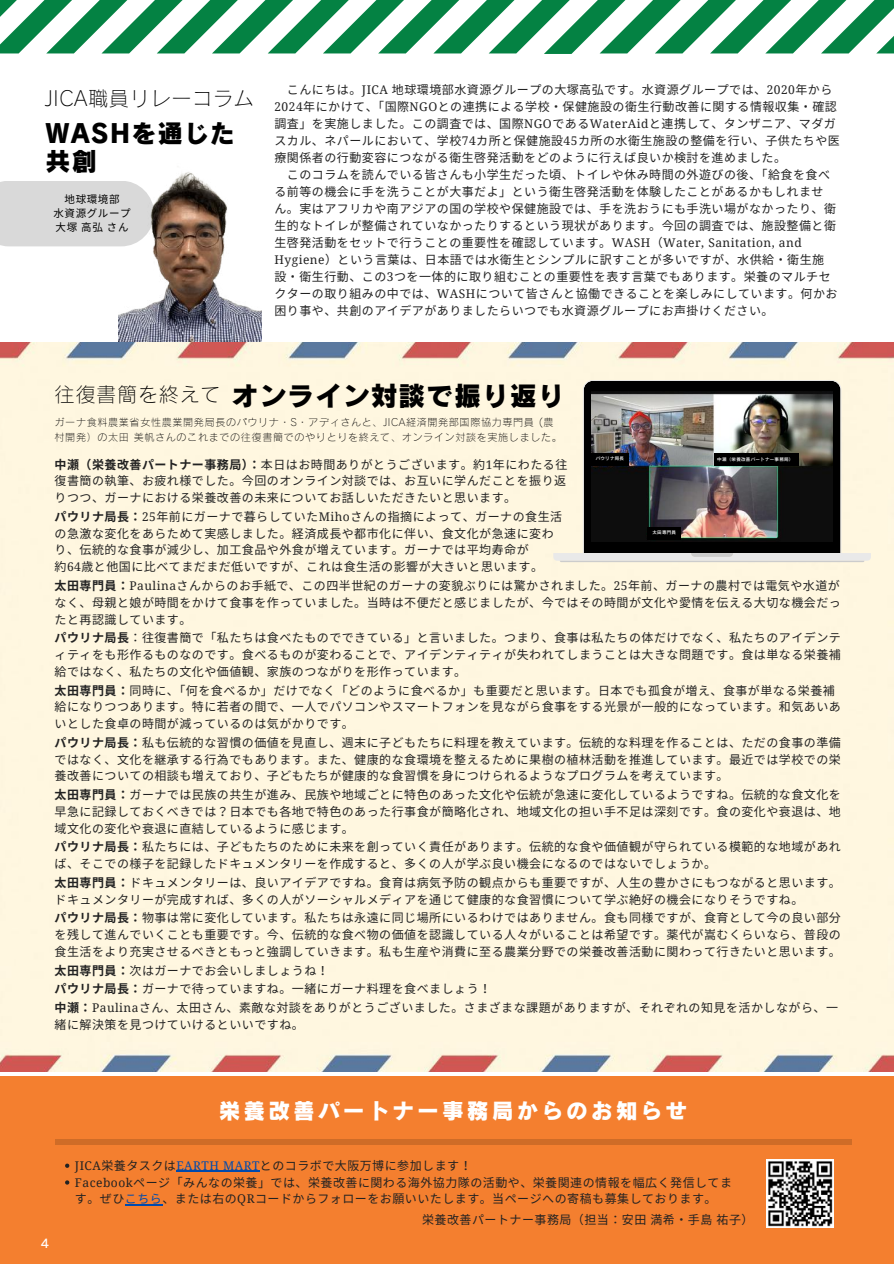
<style>
.page{position:relative;width:894px;height:1264px;background:#fff}
.page>*{position:absolute;margin:0;border:0;box-sizing:border-box;transform-origin:0 0}
.t1{font:27px "Canva Rodin Pro N EB";letter-spacing:.03em;color:#000}
.t2{font:25.5px/27.5px "Canva Rodin Pro N EB";letter-spacing:.03em;color:#000}
.t3{font:21.75px "Canva Rodin Pro N EB";letter-spacing:.14em;color:#fff}
.t4{font:20.25px "Canva Rodin Pro N L";letter-spacing:.03em;color:#000}
.t5{font:12px/16.8px "Noto Sans CJ Ksc";letter-spacing:.04em;color:#222}
.t6{font:12px "Canva Rodin Pro N DB";color:#fff}
.t7{font:10.5px/14px "Noto Sans CJ Ksc";letter-spacing:.06em;color:#000;text-align:center}
.t8{font:10.05px/15.1px "Canva Rodin Pro N L";letter-spacing:.06em;color:#000}
.t9{font:4.5px "Canva Rodin Pro N DB";letter-spacing:.06em;color:#fff}
.s1{font-family:"Noto Serif"}
.s2{font-family:"Canva Rodin Pro N L";font-size:20.25px}
.s3{font-weight:700}
.s4{font-family:"Noto Serif";color:#004aad}
.s5{color:#004aad}
</style>
<div class="page">
<div style="left:0;top:1075px;width:893px;height:188px;background:#f47f2f"></div>
<div style="left:55px;top:1139px;width:796px;height:5px;background:#cf6c27"></div>
<img style="left:766px;top:1159px;width:67px;height:68px">
<svg style="left:0;top:0;width:893px;height:53px"></svg>
<div style="left:0;top:710px;width:893px;height:361px;background:#fff7e0"></div>
<div style="left:0;top:342px;width:893px;height:368px;background:#fff7e0"></div>
<div style="left:0;top:181px;width:119px;height:65px;background:#d9d9d9"></div>
<img style="left:119px;top:172px;width:143px;height:170px">
<svg style="left:65px;top:1163px;width:4px;height:4px"></svg>
<hr style="left:176px;top:1170px;width:84px;height:1px;background:#004aad">
<svg style="left:65px;top:1180px;width:4px;height:4px"></svg>
<hr style="left:125px;top:1204px;width:37px;height:1px;background:#004aad">
<svg style="left:553px;top:380px;width:317px;height:180px;background:#fbf4e0"></svg>
<svg style="left:559px;top:381px;width:305px;height:181px;background:#918e84"></svg>
<img style="left:591px;top:391px;width:241px;height:151px">
<div style="left:713px;top:454px;width:85px;height:12px;background:#000"></div>
<div style="left:647px;top:527px;width:34px;height:12px;background:#000"></div>
<div style="left:590px;top:453px;width:39px;height:13px;background:#000"></div>
<h3 class="t4" style="left:45px;top:88px;width:210px">JICA職員リレーコラム</h3>
<h2 class="t2" style="left:45px;top:120px;width:192px">WASHを通じた共創</h2>
<p class="t7" style="left:53px;top:192px;width:79px">地球環境部<br>水資源グループ大塚高弘さん</p>
<p class="t5" style="left:274px;top:80px;width:565px;text-indent:12px">こんにちは。<span class="s1">JICA</span> 地球環境部水資源グループの大塚高弘です。水資源グループでは、<span class="s1">2020</span>年から<span class="s1">2024</span>年にかけて、「国際<span class="s1">NGO</span>との連携による学校・保健施設の衛生行動改善に関する情報収集・確認調査」を実施しました。この調査では、国際<span class="s1">NGO</span>である<span class="s1">WaterAid</span>と連携して、タンザニア、マダガスカル、ネパールにおいて、学校<span class="s1">74</span>カ所と保健施設<span class="s1">45</span>カ所の水衛生施設の整備を行い、子供たちや医療関係者の行動変容につながる衛生啓発活動をどのように行えば良いか検討を進めました。</p>
<p class="t5" style="left:274px;top:165px;width:564px;text-indent:12px">このコラムを読んでいる皆さんも小学生だった頃、トイレや休み時間の外遊びの後、「給食を食べる前等の機会に手を洗うことが大事だよ」という衛生啓発活動を体験したことがあるかもしれません。実はアフリカや南アジアの国の学校や保健施設では、手を洗おうにも手洗い場がなかったり、衛生的なトイレが整備されていなかったりするという現状があります。今回の調査では、施設整備と衛生啓発活動をセットで行うことの重要性を確認しています。<span class="s1">WASH</span>（<span class="s1">Water, Sanitation, and Hygiene</span>）という言葉は、日本語では水衛生とシンプルに訳すことが多いですが、水供給・衛生施<br>設・衛生行動、この<span class="s1">3</span>つを一体的に取り組むことの重要性を表す言葉でもあります。栄養のマルチセクターの取り組みの中では、<span class="s1">WASH</span>について皆さんと協働できることを楽しみにしています。何かお困り事や、共創のアイデアがありましたらいつでも水資源グループにお声掛けください。</p>
<h1 class="t1" style="left:55px;top:382px;width:511px"><span class="s2">往復書簡を終えて</span>オンライン対談で振り返り</h1>
<p class="t8" style="left:55px;top:414px;width:508px">ガーナ食料農業省女性農業開発局長のパウリナ・S・アディさんと、JICA経済開発部国際協力専門員 (農村開発）の太田 美帆さんのこれまでの往復書簡でのやりとりを終えて、オンライン対談を実施しました。</p>
<p class="t9" style="left:595px;top:456px;width:29px">パウリナ局長</p>
<p class="t9" style="left:717px;top:456px;width:78px">中瀬（栄養改善パートナー事務局）</p>
<p class="t5" style="left:55px;top:455px;width:513px;text-align:justify"><span class="s3">中瀬（栄養改善パートナー事務局）：</span> 本日はお時間ありがとうございます。約<span class="s1">1</span>年にわたる往復書簡の執筆、お疲れ様でした。今回のオンライン対談では、お互いに学んだことを振り返りつつ、ガーナにおける栄養改善の未来についてお話しいただきたいと思います。</p>
<p class="t5" style="left:55px;top:507px;width:509px"><span class="s3">パウリナ局長：</span> <span class="s1">25</span>年前にガーナで暮らしていた<span class="s1">Miho</span>さんの指摘によって、ガーナの食生活の急激な変化をあらためて実感しました。経済成長や都市化に伴い、食文化が急速に変わり、伝統的な食事が減少し、加工食品や外食が増えています。ガーナでは平均寿命が<br>約<span class="s1">64</span>歳と他国に比べてまだまだ低いですが、これは食生活の影響が大きいと思います。</p>
<p class="t5" style="left:55px;top:576px;width:787px;text-align:justify"><span class="s3">太田専門員：</span> <span class="s1">Paulina</span>さんからのお手紙で、この四半世紀のガーナの変貌ぶりには驚かされました。<span class="s1">25</span>年前、ガーナの農村では電気や水道がなく、母親と娘が時間をかけて食事を作っていました。当時は不便だと感じましたが、今ではその時間が文化や愛情を伝える大切な機会だったと再認識しています。</p>
<p class="t5" style="left:55px;top:629px;width:787px;text-align:justify"><span class="s3">パウリナ局長</span>： 往復書簡で「私たちは食べたものでできている」と言いました。つまり、食事は私たちの体だけでなく、私たちのアイデンティティをも形作るものなのです。食べるものが変わることで、アイデンティティが失われてしまうことは大きな問題です。食は単なる栄養補給ではなく、私たちの文化や価値観、家族のつながりを形作っています。</p>
<p class="t5" style="left:55px;top:681px;width:787px"><span class="s3">太田専門員：</span> 同時に、「何を食べるか」だけでなく「どのように食べるか」も重要だと思います。日本でも孤食が増え、食事が単なる栄養補給になりつつあります。特に若者の間で、一人でパソコンやスマートフォンを見ながら食事をする光景が一般的になっています。和気あいあいとした食卓の時間が減っているのは気がかりです。</p>
<p class="t5" style="left:55px;top:733px;width:787px;text-align:justify"><span class="s3">パウリナ局長：</span> 私も伝統的な習慣の価値を見直し、週末に子どもたちに料理を教えています。伝統的な料理を作ることは、ただの食事の準備ではなく、文化を継承する行為でもあります。また、健康的な食環境を整えるために果樹の植林活動を推進しています。最近では学校での栄養改善についての相談も増えており、子どもたちが健康的な食習慣を身につけられるようなプログラムを考えています。</p>
<p class="t5" style="left:55px;top:785px;width:787px;text-align:justify"><span class="s3">太田専門員：</span> ガーナでは民族の共生が進み、民族や地域ごとに特色のあった文化や伝統が急速に変化しているようですね。伝統的な食文化を早急に記録しておくべきでは？日本でも各地で特色のあった行事食が簡略化され、地域文化の担い手不足は深刻です。食の変化や衰退は、地域文化の変化や衰退に直結しているように感じます。</p>
<p class="t5" style="left:55px;top:837px;width:787px"><span class="s3">パウリナ局長：</span> 私たちには、子どもたちのために未来を創っていく責任があります。伝統的な食や価値観が守られている模範的な地域があれば、そこでの様子を記録したドキュメンタリーを作成すると、多くの人が学ぶ良い機会になるのではないでしょうか。</p>
<p class="t5" style="left:55px;top:873px;width:787px"><span class="s3">太田専門員：</span> ドキュメンタリーは、良いアイデアですね。食育は病気予防の観点からも重要ですが、人生の豊かさにもつながると思います。ドキュメンタリーが完成すれば、多くの人がソーシャルメディアを通じて健康的な食習慣について学ぶ絶好の機会になりそうですね。</p>
<p class="t5" style="left:55px;top:908px;width:787px;text-align:justify"><span class="s3">パウリナ局長：</span> 物事は常に変化しています。私たちは永遠に同じ場所にいるわけではありません。食も同様ですが、食育として今の良い部分を残して進んでいくことも重要です。今、伝統的な食べ物の価値を認識している人々がいることは希望です。薬代が嵩むくらいなら、普段の食生活をより充実させるべきともっと強調していきます。私も生産や消費に至る農業分野での栄養改善活動に関わって行きたいと思います。</p>
<p class="t5" style="left:55px;top:960px;width:783px;line-height:18.8px"><span class="s3">太田専門員：</span> 次はガーナでお会いしましょうね！<br><span class="s3">パウリナ局長：</span> ガーナで待っていますね。一緒にガーナ料理を食べましょう！<br><span class="s3">中瀬：</span> <span class="s1">Paulina</span>さん、太田さん、素敵な対談をありがとうございました。さまざまな課題がありますが、それぞれの知見を活かしながら、一</p>
<p class="t5" style="left:55px;top:1015px;width:251px">緒に解決策を見つけていけるといいですね。</p>
<p class="t9" style="left:652px;top:530px;width:25px">太田専門員</p>
<h3 class="t3" style="left:219px;top:1099px;width:469px">栄養改善パートナー事務局からのお知らせ</h3>
<p class="t6" style="left:41px;top:1236px;width:10px">4</p>
<p class="t5" style="left:75px;top:1156px;width:658px"><span class="s1">JICA</span>栄養タスクは<span class="s4">EARTH MART</span>とのコラボで大阪万博に参加します！<br><span class="s1">Facebook</span>ページ「みんなの栄養」では、栄養改善に関わる海外協力隊の活動や、栄養関連の情報を幅広く発信してます。ぜひ<span class="s5">こちら</span>、または右の<span class="s1">QR</span>コードからフォローをお願いいたします。当ページへの寄稿も募集しております。</p>
<p class="t5" style="left:422px;top:1210px;width:333px">栄養改善パートナー事務局（担当： 安田満希・手島祐子）</p>
</div>
